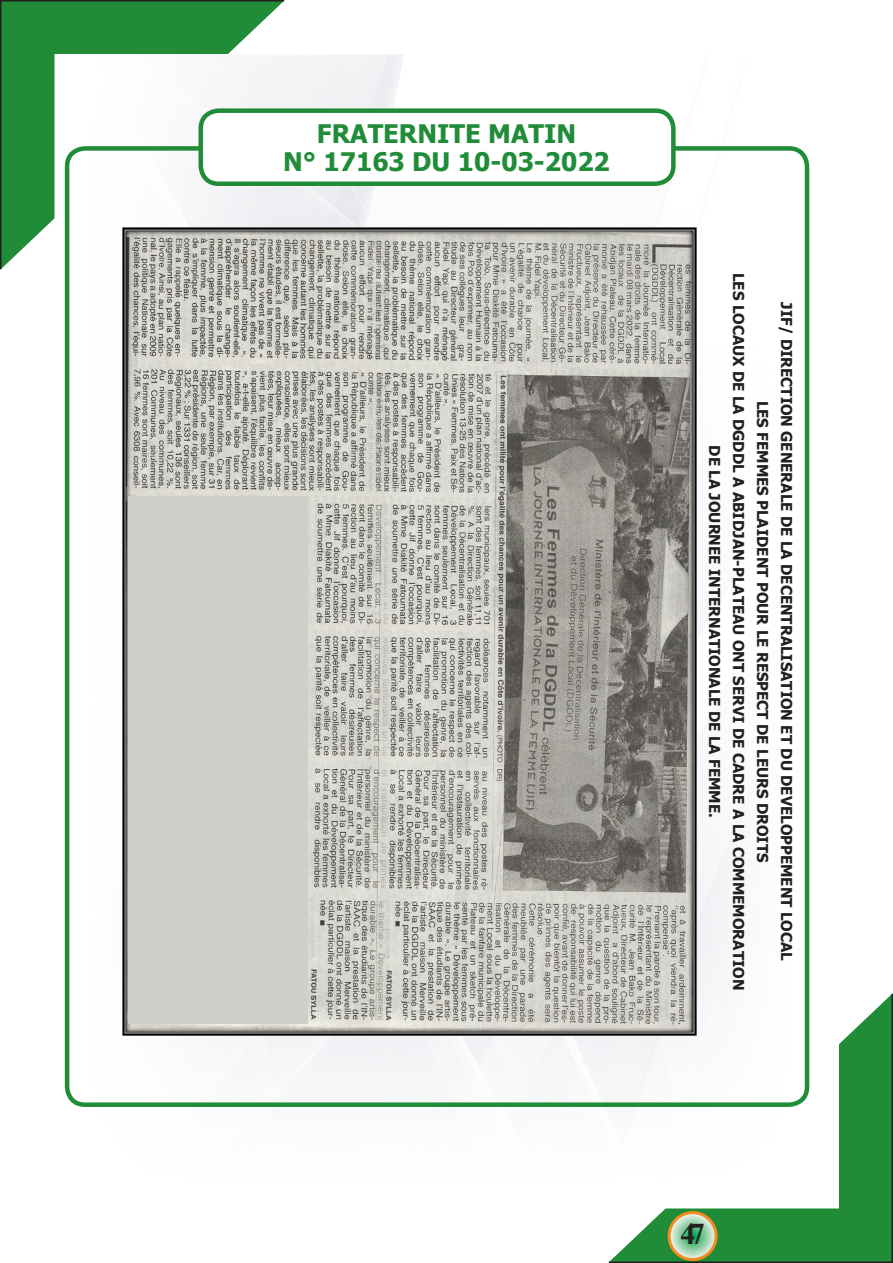
<style>
.page{position:relative;width:893px;height:1263px;background:#fff}
.page>*{position:absolute;margin:0;border:0;box-sizing:border-box;transform-origin:0 0}
.t1{font:700 30px "Times New Roman";color:#231f20}
.t2{font:700 25.5px "Tahoma";color:#208c38}
.t3{font:700 15px/24px "Tahoma";color:#231f20;text-align:center}
</style>
<div class="page">
<svg style="left:608px;top:993px;width:285px;height:270px"></svg>
<svg style="left:0;top:0;width:285px;height:270px"></svg>
<svg style="left:669px;top:1212px;width:47px;height:47px"></svg>
<div style="left:668px;top:1211px;width:49px;height:50px;border:3px solid #f68c1f;border-radius:50%"></div>
<img style="left:54px;top:54px;width:785px;height:1155px">
<div style="left:201px;top:111px;width:472px;height:73px;background:#fff;border-radius:18px"></div>
<div style="left:198px;top:108px;width:478px;height:78px;border:4px solid #208c38;border-radius:18px"></div>
<img style="left:122px;top:227px;width:574px;height:808px">
<div style="left:128px;top:496px;width:180px;height:528px;background:#cdcfc9"></div>
<p class="t2" style="left:317px;top:116px;width:261px">FRATERNITE MATIN</p>
<p class="t2" style="left:283px;top:144px;width:328px">N° 17163 DU 10-03-2022</p>
<p class="t3" style="left:750px;top:273px;width:719px;rotate:90deg">LES LOCAUX DE LA DGDDL A ABIDJAN-PLATEAU ONT SERVI DE CADRE A LA COMMEMORATION<br>DE LA JOURNEE INTERNATIONALE DE LA FEMME.</p>
<p class="t3" style="left:774px;top:400px;width:463px;rotate:90deg">LES FEMMES PLAIDENT POUR LE RESPECT DE LEURS DROITS</p>
<p class="t3" style="left:798px;top:302px;width:660px;rotate:90deg">JIF/ DIRECTION GENERALE DE LA DECENTRALISATION ET DU DEVELOPPEMENT LOCAL</p>
<h1 class="t1" style="left:680px;top:1212px;width:26px">47</h1>
</div>
